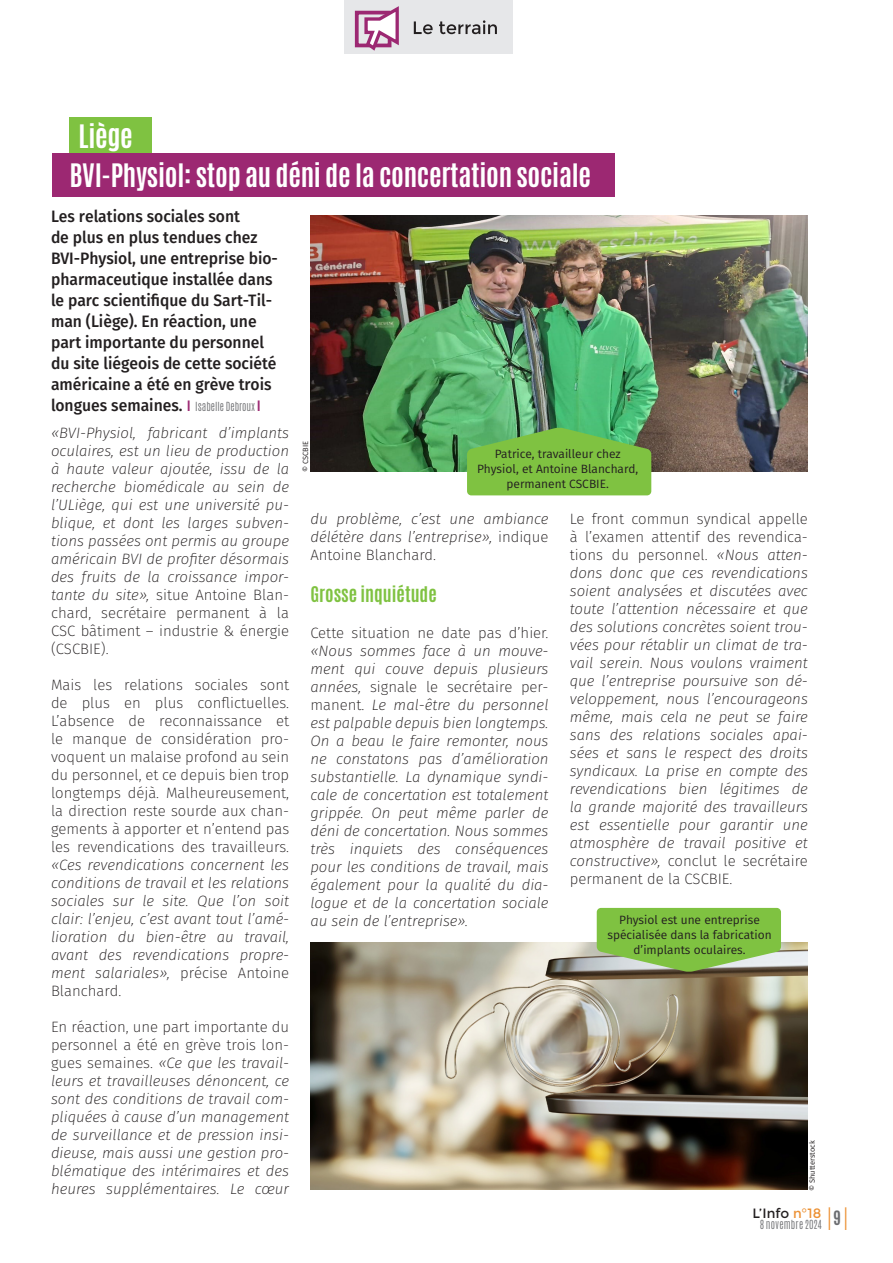
<style>
.page{position:relative;width:893px;height:1263px;background:#fff}
.page>*{position:absolute;margin:0;border:0;box-sizing:border-box;transform-origin:0 0}
.Ter_Sect-_Titre{font:700 27px "Antonio";letter-spacing:-.01em;color:#fff}
.t1{font:300 25.95px "Antonio";color:#ec9134;scale:.64 1}
.Ter_sect-IT{font:700 18px "Antonio";color:#7fc241}
.Chap{font:500 16.5px/21px "Fira Sans";color:#231f20;scale:.95 1}
.Texte{font:italic 200 15px/18px "Fira Sans";color:#231f20;text-align:justify}
.Texte-2{font:200 15px/18px "Fira Sans";color:#231f20;text-align:justify}
.t2{font:13.5px "Montserrat";letter-spacing:.005em;color:#231f20}
.légende{font:12px/15px "Fira Sans";color:#231f20;text-align:center}
.t3{font:300 10.5px "Antonio";letter-spacing:.03em;color:#6c6d70}
.photo{font:7.5px "Fira Sans";color:#231f20}
.s1{font-family:"Montserrat";font-weight:400;font-size:15px;color:#9c2872}
.s2{font-family:"Antonio";font-weight:300;font-size:10.5px;color:#6c6d70}
.s3{font-style:normal}
.s4{font-style:italic}
.s5{color:#ec9134}
</style>
<div class="page">
<div style="left:344px;top:0;width:169px;height:54px;background:#e6e7e9"></div>
<svg style="left:414px;top:20px;width:83px;height:14px"></svg>
<svg style="left:354px;top:6px;width:45px;height:45px"></svg>
<div style="left:69px;top:117px;width:83px;height:39px;background:#7fc241"></div>
<div style="left:52px;top:153px;width:563px;height:43px;background:#9c2872"></div>
<img style="left:310px;top:216px;width:498px;height:255px">
<img style="left:310px;top:943px;width:498px;height:247px">
<svg style="left:597px;top:908px;width:184px;height:64px;background:#87bf52"></svg>
<svg style="left:467px;top:428px;width:184px;height:67px;background:#78bd47"></svg>
<p class="Ter_Sect-_Titre" style="left:79px;top:116px;width:56px">Liège</p>
<p class="Ter_Sect-_Titre" style="left:69px;top:155px;width:523px">BVI-Physiol: stop au déni de la concertation sociale</p>
<p class="Chap" style="left:51px;top:206px;width:240px">Les relations sociales sont<br>de plus en plus tendues chez<br>BVI-Physiol, une entreprise bio&shy;pharmaceutique installée dans le parc scientifique du Sart-Til&shy;man (Liège). En réaction, une part importante du personnel du site liégeois de cette société américaine a été en grève trois longues semaines. <span class="s1">I</span> <span class="s2">Isabelle Debroux</span> <span class="s1">I</span></p>
<p class="Texte" style="left:51px;top:423px;width:240px">«BVI-Physiol, fabricant d’implants oculaires, est un lieu de production à haute valeur ajoutée, issu de la recherche biomédicale au sein de l’ULiège, qui est une université pu&shy;blique, et dont les larges subven&shy;tions passées ont permis au groupe américain BVI de profiter désormais des fruits de la croissance impor&shy;tante du site», <span class="s3">situe Antoine Blan&shy;chard, secrétaire permanent à la CSC bâtiment – industrie &amp; énergie (CSCBIE).</span></p>
<p class="Texte-2" style="left:51px;top:675px;width:240px">Mais les relations sociales sont de plus en plus conflictuelles.<br>L’absence de reconnaissance et le manque de considération pro&shy;voquent un malaise profond au sein du personnel, et ce depuis bien trop longtemps déjà. Malheureusement, la direction reste sourde aux chan&shy;gements à apporter et n’entend pas les revendications des travailleurs. <span class="s4">«Ces revendications concernent les conditions de travail et les relations sociales sur le site. Que l’on soit clair: l’enjeu, c’est avant tout l’amé&shy;lioration du bien-être au travail, avant des revendications propre&shy;ment salariales»,</span> précise Antoine Blanchard.</p>
<p class="Texte" style="left:51px;top:1017px;width:240px"><span class="s3">En réaction, une part importante du personnel a été en grève trois lon&shy;gues semaines.</span> «Ce que les travail&shy;leurs et travailleuses dénoncent, ce sont des conditions de travail com&shy;pliquées à cause d’un management de surveillance et de pression insi&shy;dieuse, mais aussi une gestion pro&shy;blématique des intérimaires et des heures supplémentaires. Le cœur</p>
<p class="photo" style="left:300px;top:472px;width:33px;rotate:-90deg">© CSCBIE</p>
<p class="légende" style="left:477px;top:446px;width:162px">Patrice, travailleur chez<br>Physiol, et Antoine Blanchard, permanent CSCBIE.</p>
<p class="Texte" style="left:310px;top:509px;width:240px">du problème, c’est une ambiance délétère dans l’entreprise», <span class="s3">indique Antoine Blanchard.</span></p>
<p class="Ter_sect-IT" style="left:310px;top:580px;width:128px">Grosse inquiétude</p>
<p class="Texte" style="left:310px;top:623px;width:240px"><span class="s3">Cette situation ne date pas d’hier. </span>«Nous sommes face à un mouve&shy;ment qui couve depuis plusieurs années, <span class="s3">signale le secrétaire per&shy;manent.</span> Le mal-être du personnel est palpable depuis bien longtemps.<br>On a beau le faire remonter, nous ne constatons pas d’amélioration substantielle. La dynamique syndi&shy;cale de concertation est totalement grippée. On peut même parler de déni de concertation. Nous sommes très inquiets des conséquences pour les conditions de travail, mais également pour la qualité du dia&shy;logue et de la concertation sociale au sein de l’entreprise».</p>
<p class="Texte" style="left:570px;top:509px;width:240px"><span class="s3">Le front commun syndical appelle à l’examen attentif des revendica&shy;tions du personnel.</span> «Nous atten&shy;dons donc que ces revendications soient analysées et discutées avec toute l’attention nécessaire et que des solutions concrètes soient trou&shy;vées pour rétablir un climat de tra&shy;vail serein. Nous voulons vraiment que l’entreprise poursuive son dé&shy;veloppement, nous l’encourageons même, mais cela ne peut se faire sans des relations sociales apai&shy;sées et sans le respect des droits syndicaux. La prise en compte des revendications bien légitimes de la grande majorité des travailleurs est essentielle pour garantir une atmosphère de travail positive et constructive», <span class="s3">conclut le secrétaire permanent de la CSCBIE.</span></p>
<p class="légende" style="left:607px;top:912px;width:166px">Physiol est une entreprise spécialisée dans la fabrication d’implants oculaires.</p>
<p class="photo" style="left:807px;top:1191px;width:52px;rotate:-90deg">© Shutterstock</p>
<p class="t2" style="left:752px;top:1205px;width:70px">L’Info <span class="s5">n°18</span></p>
<p class="t1" style="left:827px;top:1200px;width:33px">I<sup>9</sup>I</p>
<p class="t3" style="left:760px;top:1217px;width:63px">8 novembre 2024</p>
</div>
